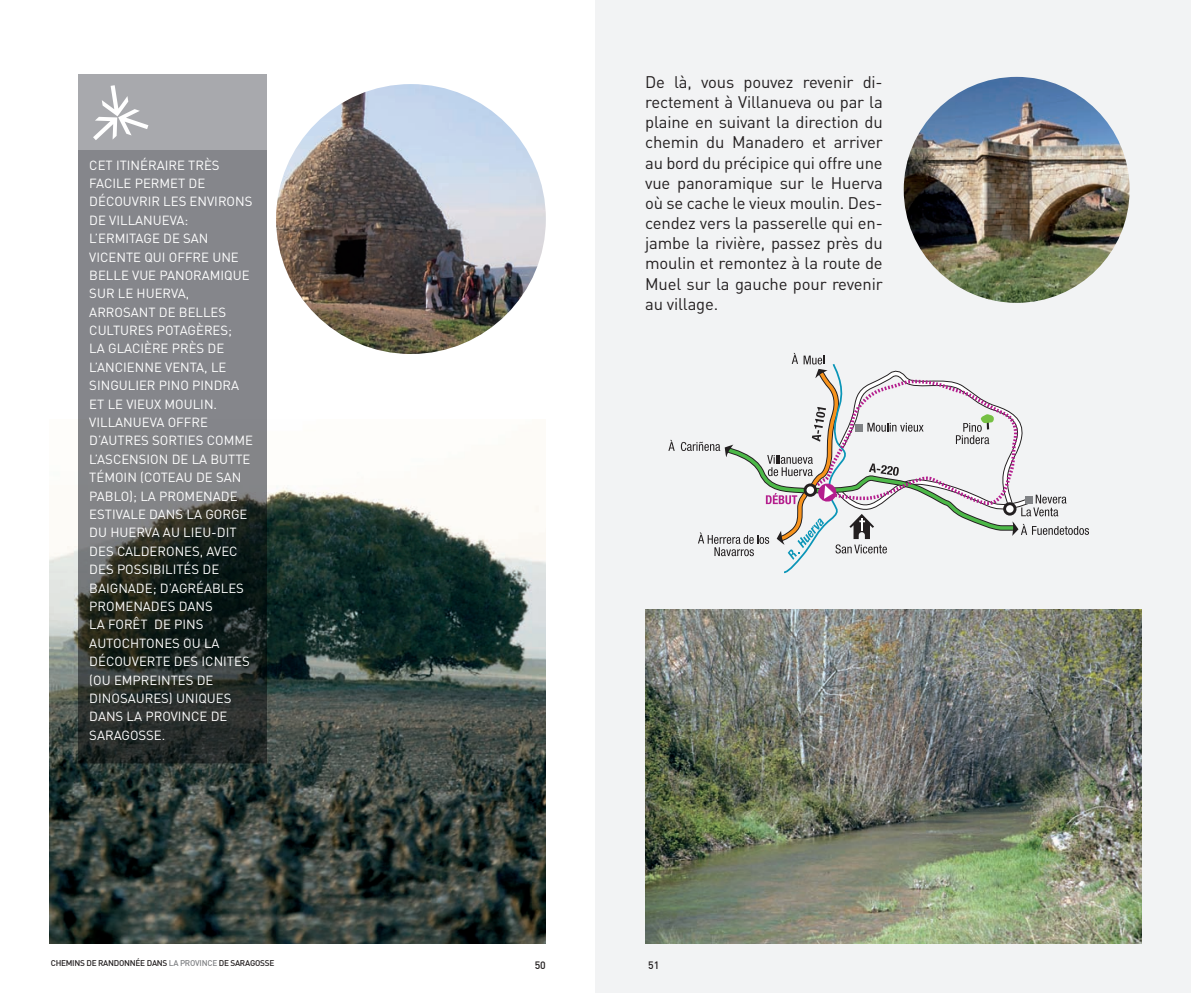
<style>
.page{position:relative;width:1191px;height:993px;background:#fff}
.page>*{position:absolute;margin:0;border:0;box-sizing:border-box;transform-origin:0 0}
.t1{font:16.62px/20.1px "DIN";letter-spacing:-.01em;color:#231f20;text-align:justify}
.t2{font:13.12px "DIN";color:#fff}
.t3{font:500 10.5px "DIN";color:#231f20}
.t4{font:500 8.22px "DIN";letter-spacing:-.03em;color:#231f20}
.s1{color:#808285}
</style>
<div class="page">
<div style="left:595px;top:0;width:596px;height:992px;background:#f2f3f4"></div>
<svg style="left:668px;top:440px;width:6px;height:10px"></svg>
<svg style="left:681px;top:353px;width:408px;height:220px"></svg>
<img style="left:276px;top:84px;width:270px;height:270px;border-radius:135px">
<img style="left:903px;top:77px;width:226px;height:226px;border-radius:113px">
<img style="left:50px;top:487px;width:496px;height:456px">
<svg style="left:78px;top:74px;width:189px;height:689px;background:#646768"></svg>
<svg style="left:93px;top:85px;width:55px;height:55px"></svg>
<img style="left:645px;top:609px;width:496px;height:334px">
<p class="t2" style="left:89px;top:156px;width:35px">CET ITINÉRAIRE</p>
<p class="t2" style="left:188px;top:156px;width:32px">TR ÈS</p>
<p class="t2" style="left:89px;top:175px;width:8px">FACILE</p>
<p class="t2" style="left:135px;top:175px;width:10px">PERMET</p>
<p class="t2" style="left:189px;top:175px;width:9px">DE</p>
<p class="t2" style="left:89px;top:193px;width:9px">DÉCOUVRIR</p>
<p class="t2" style="left:163px;top:193px;width:9px">LES</p>
<p class="t2" style="left:190px;top:193px;width:9px">ENVIRONS</p>
<p class="t2" style="left:89px;top:212px;width:36px">DE VILLANUEVA</p>
<p class="t2" style="left:184px;top:212px;width:5px">:</p>
<p class="t2" style="left:89px;top:230px;width:18px">L’ERMITAGE</p>
<p class="t2" style="left:163px;top:230px;width:37px">DE SAN</p>
<p class="t2" style="left:89px;top:248px;width:16px">VICENTE</p>
<p class="t2" style="left:144px;top:248px;width:8px">QUI</p>
<p class="t2" style="left:169px;top:248px;width:9px">OFFRE</p>
<p class="t2" style="left:212px;top:248px;width:10px">UNE</p>
<p class="t2" style="left:89px;top:267px;width:9px">BELLE</p>
<p class="t2" style="left:132px;top:267px;width:9px">VUE</p>
<p class="t2" style="left:159px;top:267px;width:10px">PANORAMIQUE</p>
<p class="t2" style="left:89px;top:285px;width:10px">SUR</p>
<p class="t2" style="left:118px;top:285px;width:37px">LE HUERVA</p>
<p class="t2" style="left:186px;top:285px;width:5px">,</p>
<p class="t2" style="left:89px;top:303px;width:10px">ARROSANT</p>
<p class="t2" style="left:159px;top:303px;width:29px">DE BELLES</p>
<p class="t2" style="left:89px;top:322px;width:9px">CULTURES</p>
<p class="t2" style="left:157px;top:322px;width:9px">POTAG</p>
<p class="t2" style="left:196px;top:322px;width:17px">ÈRES</p>
<p class="t2" style="left:228px;top:322px;width:5px">;</p>
<p class="t2" style="left:89px;top:340px;width:27px">LA GLACI</p>
<p class="t2" style="left:144px;top:340px;width:72px">ÈRE PRÈSDE</p>
<p class="t2" style="left:89px;top:359px;width:17px">L’ANCIENNE</p>
<p class="t2" style="left:165px;top:359px;width:9px">VENTA</p>
<p class="t2" style="left:204px;top:359px;width:15px">, LE</p>
<p class="t2" style="left:89px;top:377px;width:9px">SINGULIER</p>
<p class="t2" style="left:159px;top:377px;width:16px">PINO</p>
<p class="t2" style="left:192px;top:377px;width:17px">PINDRA</p>
<p class="t2" style="left:89px;top:395px;width:45px">ETLEVIEUX</p>
<p class="t2" style="left:164px;top:395px;width:9px">MOULIN</p>
<p class="t2" style="left:214px;top:395px;width:5px">.</p>
<p class="t2" style="left:89px;top:414px;width:16px">VILLANUEVA</p>
<p class="t2" style="left:168px;top:414px;width:9px">OFFRE</p>
<p class="t2" style="left:89px;top:432px;width:21px">D’AUTRES</p>
<p class="t2" style="left:152px;top:432px;width:9px">SORTIES</p>
<p class="t2" style="left:207px;top:432px;width:10px">COMME</p>
<p class="t2" style="left:89px;top:450px;width:17px">L’ASCENSION</p>
<p class="t2" style="left:172px;top:450px;width:48px">DELABUTTE</p>
<p class="t2" style="left:89px;top:469px;width:9px">TÉMOIN</p>
<p class="t2" style="left:140px;top:469px;width:13px">(COTEAU</p>
<p class="t2" style="left:196px;top:469px;width:37px">DE SAN</p>
<p class="t2" style="left:89px;top:487px;width:17px">PABLO</p>
<p class="t2" style="left:129px;top:487px;width:40px">); LA PROMENADE</p>
<p class="t2" style="left:89px;top:506px;width:8px">ESTIVALE</p>
<p class="t2" style="left:149px;top:506px;width:9px">DANS</p>
<p class="t2" style="left:186px;top:506px;width:28px">LA GORGE</p>
<p class="t2" style="left:89px;top:524px;width:39px">DU HUERVA</p>
<p class="t2" style="left:163px;top:524px;width:28px">AU LIEU</p>
<p class="t2" style="left:211px;top:524px;width:13px">-DIT</p>
<p class="t2" style="left:89px;top:542px;width:9px">DES</p>
<p class="t2" style="left:117px;top:542px;width:18px">CALDERONES</p>
<p class="t2" style="left:200px;top:542px;width:16px">, AVEC</p>
<p class="t2" style="left:89px;top:561px;width:9px">DES</p>
<p class="t2" style="left:117px;top:561px;width:8px">POSSIBILITÉS</p>
<p class="t2" style="left:202px;top:561px;width:9px">DE</p>
<p class="t2" style="left:89px;top:579px;width:9px">BAIGNADE</p>
<p class="t2" style="left:153px;top:579px;width:28px">; D’AGRÉABLES</p>
<p class="t2" style="left:89px;top:597px;width:10px">PROMENADES</p>
<p class="t2" style="left:179px;top:597px;width:9px">DANS</p>
<p class="t2" style="left:89px;top:616px;width:28px">LA FOR</p>
<p class="t2" style="left:133px;top:616px;width:50px">ÊT DE PINS</p>
<p class="t2" style="left:89px;top:634px;width:10px">AUTOCHTONES</p>
<p class="t2" style="left:183px;top:634px;width:29px">OU LA</p>
<p class="t2" style="left:89px;top:653px;width:9px">DÉCOUVERTE</p>
<p class="t2" style="left:174px;top:653px;width:9px">DES</p>
<p class="t2" style="left:202px;top:653px;width:8px">ICNITES</p>
<p class="t2" style="left:89px;top:671px;width:34px">(OU EMPREINTES</p>
<p class="t2" style="left:197px;top:671px;width:9px">DE</p>
<p class="t2" style="left:89px;top:689px;width:9px">DINOSAURES</p>
<p class="t2" style="left:169px;top:689px;width:16px">) UNIQUES</p>
<p class="t2" style="left:89px;top:708px;width:9px">DANS</p>
<p class="t2" style="left:127px;top:708px;width:28px">LA PROVINCE</p>
<p class="t2" style="left:211px;top:708px;width:9px">DE</p>
<p class="t2" style="left:89px;top:726px;width:17px">SARAGOSSE</p>
<p class="t2" style="left:162px;top:726px;width:5px">.</p>
<p class="t4" style="left:51px;top:957px;width:225px">CHEMINS DE RANDONNÉE DANS <span class="s1">LA PROVINCE</span> DE SARAGOSSE</p>
<p class="t1" style="left:645px;top:72px;width:239px">DE LÀ, VOUS POUVEZ REVENIR DI-RECTEMENT À VILLANUEVA OU PAR LA PLAINE EN SUIVANT LA DIRECTION DU CHEMIN DU MANADERO ET ARRIVER AU BORD DU PRÉCIPICE QUI OFFRE UNE VUE PANORAMIQUE SUR LE HUERVA OÙ SE CACHE LE VIEUX MOULIN. DES-CENDEZ VERS LA PASSERELLE QUI EN-JAMBE LA RIVIÈRE, PASSEZ PRÈS DU MOULIN ET REMONTEZ À LA ROUTE DE MUEL SUR LA GAUCHE POUR REVENIR AU VILLAGE.</p>
<p class="t3" style="left:534px;top:957px;width:13px">50</p>
<p class="t3" style="left:648px;top:958px;width:13px">51</p>
</div>
